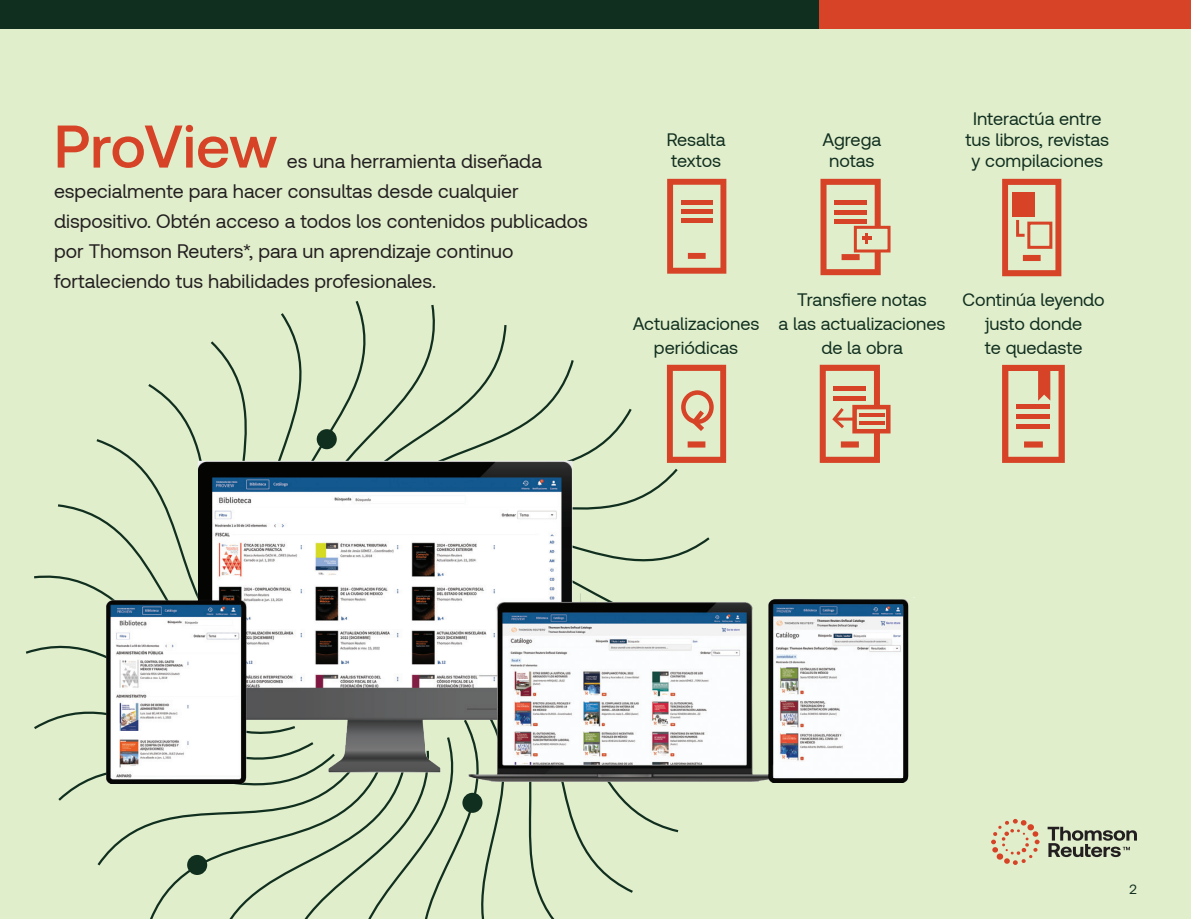
<style>
.page{position:relative;width:1191px;height:919px;background:#fff}
.page>*{position:absolute;margin:0;border:0;box-sizing:border-box;transform-origin:0 0}
.t1{font:500 60px "Clario";letter-spacing:-.01em;color:#d64327}
.t2{font:19.5px/30px "Clario";color:#231f20}
.t3{font:18px/24px "Clario";color:#112f1f;text-align:center}
.t4{font:13.5px "Clario";color:#112f1f}
</style>
<div class="page">
<div style="left:0;top:0;width:1191px;height:918px;background:#e0eecc"></div>
<svg style="left:667px;top:179px;width:59px;height:95px"></svg>
<hr style="left:681px;top:200px;width:31px;height:4px;background:#d64327">
<hr style="left:681px;top:209px;width:31px;height:4px;background:#d64327">
<div style="left:681px;top:218px;width:31px;height:5px;background:#d64327"></div>
<div style="left:854px;top:226px;width:36px;height:26px;background:#e0eecc;border:3px solid #d64327"></div>
<svg style="left:820px;top:179px;width:60px;height:96px"></svg>
<svg style="left:880px;top:405px;width:10px;height:28px"></svg>
<hr style="left:859px;top:414px;width:25px;height:3px;background:#d64327">
<hr style="left:859px;top:421px;width:25px;height:3px;background:#d64327">
<svg style="left:819px;top:365px;width:61px;height:89px"></svg>
<svg style="left:1002px;top:365px;width:62px;height:98px"></svg>
<svg style="left:1002px;top:179px;width:59px;height:97px"></svg>
<svg style="left:1047px;top:826px;width:90px;height:31px"></svg>
<svg style="left:991px;top:819px;width:48px;height:45px"></svg>
<svg style="left:25px;top:301px;width:702px;height:617px"></svg>
<div style="left:317px;top:429px;width:20px;height:20px;background:#112f1f;border-radius:50%"></div>
<div style="left:187px;top:854px;width:20px;height:20px;background:#112f1f;border-radius:50%"></div>
<img style="left:84px;top:454px;width:831px;height:359px">
<div style="left:0;top:0;width:819px;height:29px;background:#112f1f"></div>
<div style="left:819px;top:0;width:372px;height:29px;background:#d64327"></div>
<h1 class="t1" style="left:54px;top:109px;width:225px">ProView</h1>
<p class="t2" style="left:54px;top:145px;width:535px;text-indent:233px">es una herramienta diseñada especialmente para hacer consultas desde cualquier dispositivo. Obtén acceso a todos los contenidos publicados por Thomson Reuters*, para un aprendizaje continuo fortaleciendo tus habilidades profesionales.</p>
<p class="t3" style="left:666px;top:128px;width:60px;line-height:21px;text-align:left">Resalta textos</p>
<p class="t3" style="left:822px;top:128px;width:60px;line-height:21px">Agrega notas</p>
<p class="t3" style="left:965px;top:107px;width:145px;line-height:21px">Interactúa entre tus libros, revistas y compilaciones</p>
<p class="t3" style="left:633px;top:311px;width:128px">Actualizaciones periódicas</p>
<p class="t3" style="left:778px;top:287px;width:168px">Transfiere notas<br>a las actualizaciones de la obra</p>
<p class="t3" style="left:962px;top:287px;width:144px">Continúa leyendo justo donde<br>te quedaste</p>
<p class="t4" style="left:1129px;top:880px;width:9px">2</p>
</div>
